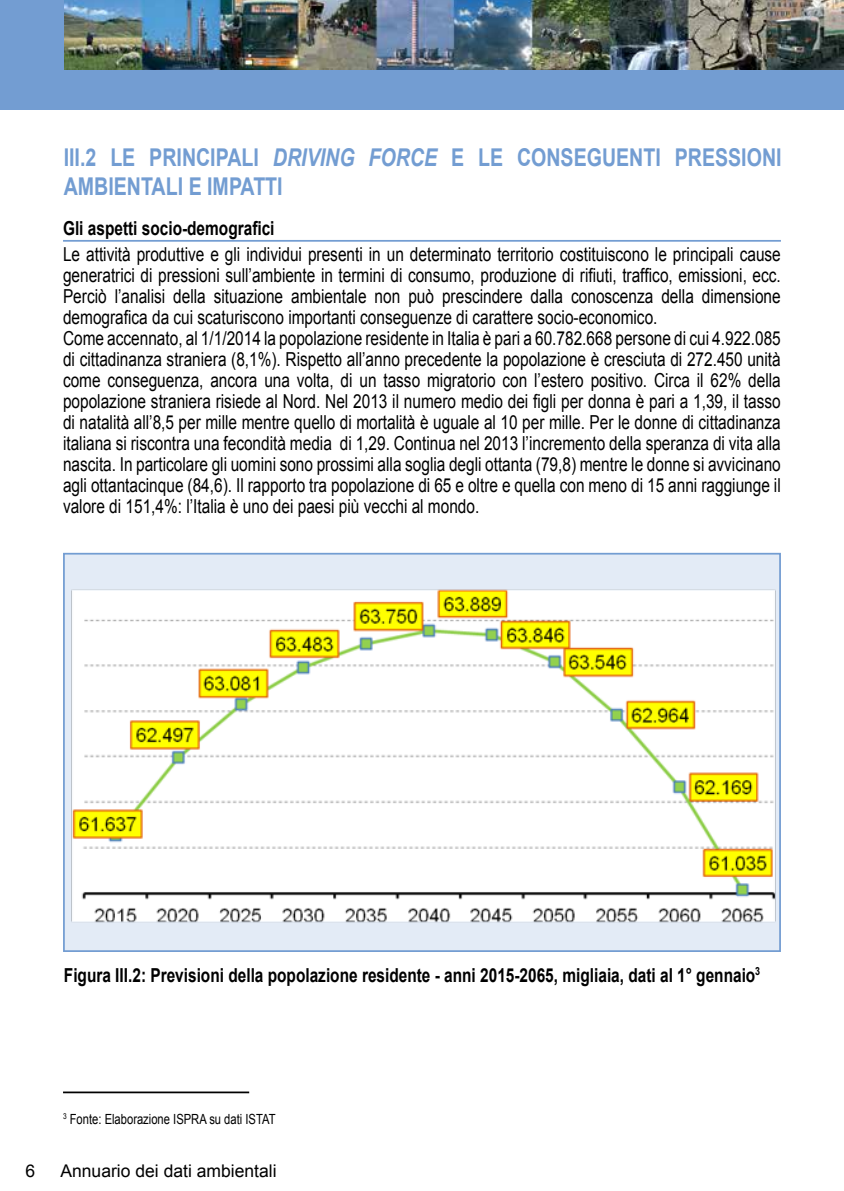
<style>
.page{position:relative;width:844px;height:1191px;background:#fff}
.page>*{position:absolute;margin:0;border:0;box-sizing:border-box;transform-origin:0 0}
.t1{font:700 24.5px/29.4px "Arial";color:#739dd2;scale:.8 1}
.t2{font:19.25px/21px "Arial";color:#000;scale:.8 1}
.t3{font:700 19.25px "Arial";color:#000;scale:.8 1}
.t4{font:17.5px "Arial";color:#000}
.t5{font:14px "Arial";color:#000;scale:.8 1}
.s1{font-style:italic}
</style>
<div class="page">
<div style="left:0;top:0;width:843px;height:109px;background:#739dd2"></div>
<img style="left:64px;top:0;width:779px;height:69px">
<hr style="left:63px;top:240px;width:717px;height:2px;background:#739dd2">
<div style="left:64px;top:554px;width:715px;height:397px;background:#e3ebf6"></div>
<img style="left:71px;top:589px;width:705px;height:334px">
<div style="left:63px;top:553px;width:717px;height:399px;border:2px solid #739dd2"></div>
<hr style="left:63px;top:1091px;width:186px;height:2px;background:#000">
<p class="t1" style="left:64px;top:143px;width:898px">III.2 LE PRINCIPALI <span class="s1">DRIVING FORCE</span> E LE CONSEGUENTI PRESSIONI<br>AMBIENTALI E IMPATTI</p>
<p class="t3" style="left:63px;top:215px;width:266px">Gli aspetti socio-demografici</p>
<p class="t2" style="left:63px;top:244px;width:898px">Le attività produttive e gli individui presenti in un determinato territorio costituiscono le principali cause generatrici di pressioni sull’ambiente in termini di consumo, produzione di rifiuti, traffico, emissioni, ecc.<br>Perciò l’analisi della situazione ambientale non può prescindere dalla conoscenza della dimensione demografica da cui scaturiscono importanti conseguenze di carattere socio-economico.<br>Come accennato, al 1/1/2014 la popolazione residente in Italia è pari a 60.782.668 persone di cui 4.922.085 di cittadinanza straniera (8,1%). Rispetto all’anno precedente la popolazione è cresciuta di 272.450 unità come conseguenza, ancora una volta, di un tasso migratorio con l’estero positivo. Circa il 62% della popolazione straniera risiede al Nord. Nel 2013 il numero medio dei figli per donna è pari a 1,39, il tasso di natalità all’8,5 per mille mentre quello di mortalità è uguale al 10 per mille. Per le donne di cittadinanza italiana si riscontra una fecondità media di 1,29. Continua nel 2013 l’incremento della speranza di vita alla nascita. In particolare gli uomini sono prossimi alla soglia degli ottanta (79,8) mentre le donne si avvicinano agli ottantacinque (84,6). Il rapporto tra popolazione di 65 e oltre e quella con meno di 15 anni raggiunge il valore di 151,4%: l’Italia è uno dei paesi più vecchi al mondo.</p>
<p class="t3" style="left:64px;top:962px;width:871px">Figura III.2: Previsioni della popolazione residente - anni 2015-2065, migliaia, dati al 1° gennaio<sup>3</sup></p>
<p class="t5" style="left:63px;top:1110px;width:267px"><sup>3</sup> Fonte: Elaborazione ISPRA su dati ISTAT</p>
<p class="t4" style="left:25px;top:1159px;width:11px">6</p>
<p class="t4" style="left:60px;top:1159px;width:217px">Annuario dei dati ambientali</p>
</div>
